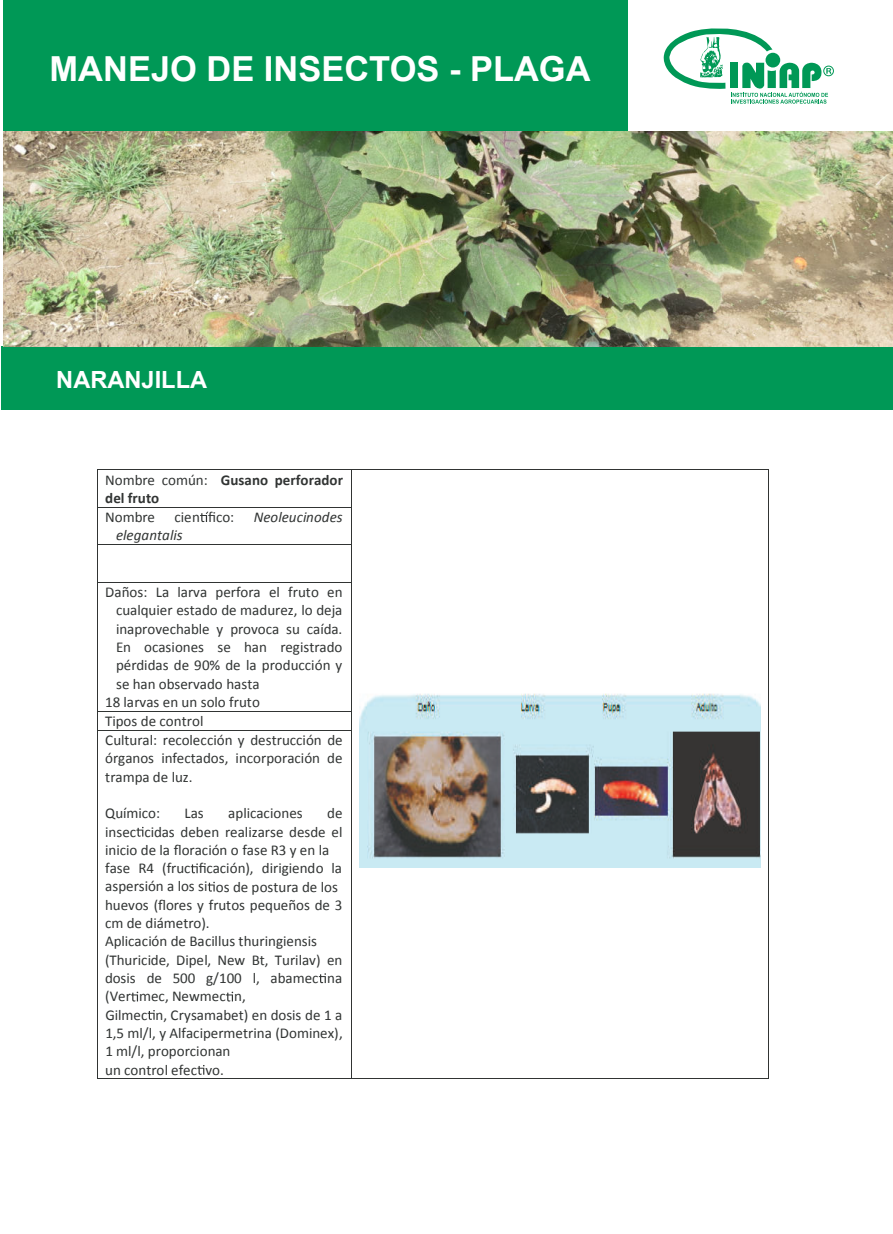
<style>
.page{position:relative;width:893px;height:1234px;background:#fff}
.page>*{position:absolute;margin:0;border:0;box-sizing:border-box;transform-origin:0 0}
.t1{font:700 34.5px "Arial";color:#fff}
.t2{font:700 23.7px "Arial";color:#fff}
.t3{font:15px/18.3px "Calibri";letter-spacing:-.005em;color:#313433}
.t4{font:700 15px/18.3px "Calibri";letter-spacing:.005em;color:#313433}
.t5{font:italic 15px "Calibri";letter-spacing:.005em;color:#313433}
.s1{font-weight:400}
</style>
<div class="page">
<svg style="left:663px;top:28px;width:171px;height:76px"></svg>
<div style="left:3px;top:0;width:624px;height:131px;background:#009856"></div>
<div style="left:2px;top:346px;width:890px;height:63px;background:#009856"></div>
<img style="left:359px;top:693px;width:402px;height:174px">
<hr style="left:98px;top:469px;width:253px;height:1px;background:#313433">
<hr style="left:351px;top:469px;width:417px;height:1px;background:#313433">
<hr style="left:97px;top:470px;width:1px;height:37px;background:#313433">
<hr style="left:351px;top:470px;width:1px;height:37px;background:#313433">
<hr style="left:768px;top:470px;width:1px;height:37px;background:#313433">
<svg style="left:200px;top:511px;width:8px;height:11px"></svg>
<hr style="left:98px;top:507px;width:253px;height:1px;background:#313433">
<hr style="left:97px;top:507px;width:1px;height:37px;background:#313433">
<hr style="left:351px;top:507px;width:1px;height:37px;background:#313433">
<hr style="left:768px;top:507px;width:1px;height:37px;background:#313433">
<hr style="left:98px;top:544px;width:253px;height:1px;background:#313433">
<hr style="left:97px;top:545px;width:1px;height:36px;background:#313433">
<hr style="left:351px;top:545px;width:1px;height:36px;background:#313433">
<hr style="left:768px;top:545px;width:1px;height:36px;background:#313433">
<hr style="left:98px;top:581px;width:253px;height:1px;background:#313433">
<hr style="left:97px;top:582px;width:1px;height:128px;background:#313433">
<hr style="left:351px;top:582px;width:1px;height:128px;background:#313433">
<hr style="left:768px;top:582px;width:1px;height:128px;background:#313433">
<hr style="left:98px;top:710px;width:253px;height:1px;background:#313433">
<svg style="left:136px;top:826px;width:8px;height:10px"></svg>
<svg style="left:191px;top:863px;width:7px;height:10px"></svg>
<svg style="left:208px;top:881px;width:7px;height:10px"></svg>
<svg style="left:319px;top:973px;width:7px;height:9px"></svg>
<svg style="left:131px;top:991px;width:7px;height:10px"></svg>
<svg style="left:226px;top:991px;width:7px;height:10px"></svg>
<svg style="left:148px;top:1010px;width:7px;height:9px"></svg>
<svg style="left:197px;top:1065px;width:7px;height:9px"></svg>
<svg style="left:97px;top:710px;width:1px;height:20px"></svg>
<hr style="left:98px;top:729px;width:253px;height:1px;background:#313433">
<svg style="left:351px;top:710px;width:1px;height:20px"></svg>
<svg style="left:768px;top:710px;width:1px;height:20px"></svg>
<hr style="left:97px;top:730px;width:1px;height:348px;background:#313433">
<hr style="left:98px;top:1078px;width:253px;height:1px;background:#313433">
<hr style="left:351px;top:730px;width:1px;height:348px;background:#313433">
<hr style="left:351px;top:1078px;width:417px;height:1px;background:#313433">
<hr style="left:768px;top:730px;width:1px;height:348px;background:#313433">
<img style="left:3px;top:131px;width:889px;height:215px">
<h1 class="t1" style="left:50px;top:48px;width:542px">MANEJO DE INSECTOS - PLAGA</h1>
<h2 class="t2" style="left:56px;top:366px;width:152px">NARANJILLA</h2>
<p class="t4" style="left:105px;top:471px;width:239px"><span class="s1">Nombre común:</span> Gusano perforador del fruto</p>
<p class="t3" style="left:105px;top:508px;width:51px">Nombre</p>
<p class="t3" style="left:175px;top:508px;width:61px">cien fico:</p>
<p class="t5" style="left:254px;top:511px;width:90px">Neoleucinodes</p>
<p class="t5" style="left:116px;top:530px;width:68px">elegantalis</p>
<p class="t3" style="left:105px;top:583px;width:239px">Daños: La larva perfora el fruto en</p>
<p class="t3" style="left:116px;top:601px;width:228px">cualquier estado de madurez, lo deja</p>
<p class="t3" style="left:116px;top:620px;width:228px">inaprovechable y provoca su caída.</p>
<p class="t3" style="left:116px;top:638px;width:228px">En ocasiones se han registrado</p>
<p class="t3" style="left:116px;top:657px;width:228px">pérdidas de 90% de la producción y</p>
<p class="t3" style="left:116px;top:675px;width:145px">se han observado hasta</p>
<p class="t3" style="left:105px;top:693px;width:156px">18 larvas en un solo fruto</p>
<p class="t3" style="left:105px;top:712px;width:100px">Tipos de control</p>
<p class="t3" style="left:105px;top:731px;width:239px">Cultural: recolección y destrucción de</p>
<p class="t3" style="left:105px;top:750px;width:239px">órganos infectados, incorporación de</p>
<p class="t3" style="left:105px;top:768px;width:89px">trampa de luz.</p>
<p class="t3" style="left:105px;top:804px;width:57px">Químico:</p>
<p class="t3" style="left:184px;top:804px;width:21px">Las</p>
<p class="t3" style="left:228px;top:804px;width:76px">aplicaciones</p>
<p class="t3" style="left:105px;top:804px;width:239px;text-indent:222px">de insec cidas deben realizarse desde el inicio de la floración o fase R3 y en la fase R4 (fruc ficación), dirigiendo la aspersión a los si os de postura de los huevos (flores y frutos pequeños de 3 cm de diámetro).<br>Aplicación de Bacillus thuringiensis (Thuricide, Dipel, New Bt, Turilav) en dosis de 500 g/100 l, abamec na (Ver mec, Newmec n,<br>Gilmec n, Crysamabet) en dosis de 1 a<br>1,5 ml/l, y Alfacipermetrina (Dominex),<br>1 ml/l, proporcionan<br>un control efec vo.</p>
</div>
